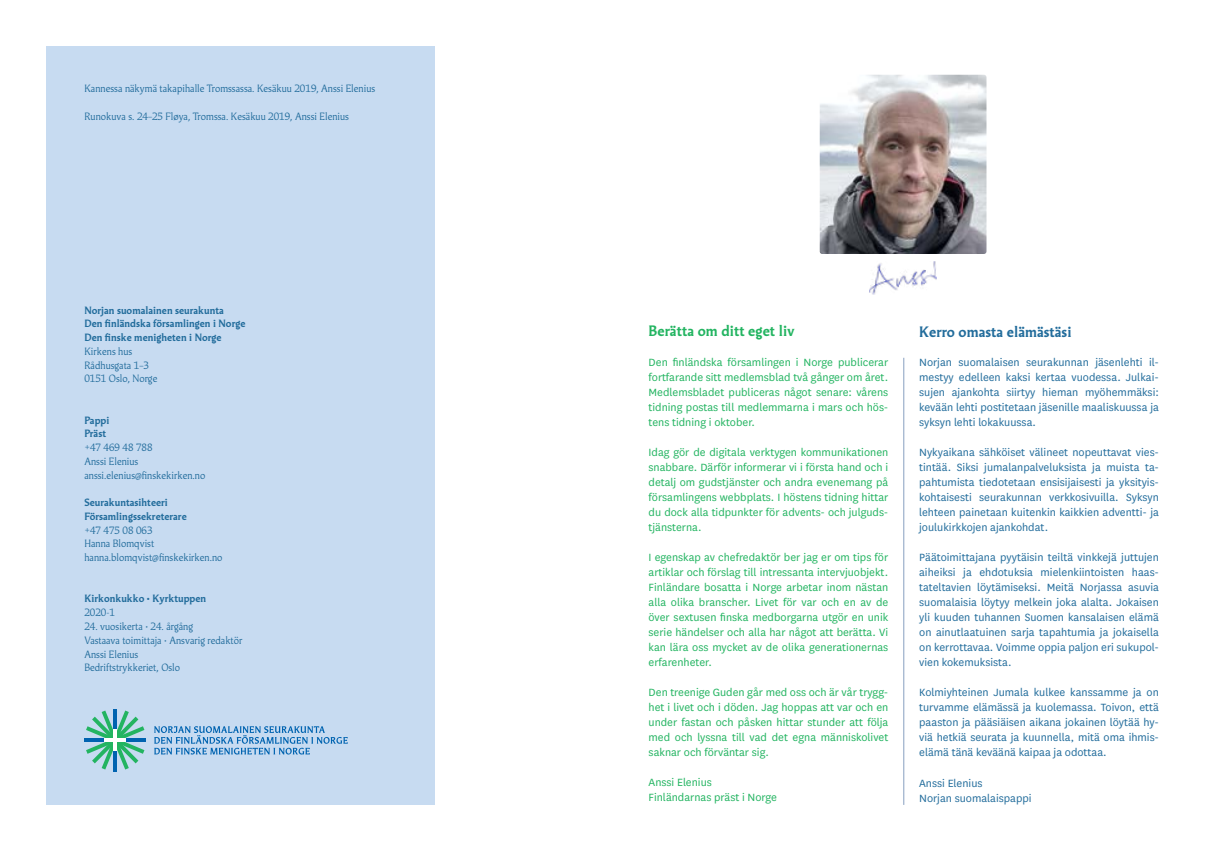
<style>
.page{position:relative;width:1205px;height:851px;background:#fff}
.page>*{position:absolute;margin:0;border:0;box-sizing:border-box;transform-origin:0 0}
.t1{font:700 14.25px "Martti Display";color:#236d9c}
.t2{font:700 14.25px "Martti Display";color:#23b461}
.t3{font:12.25px/15px "National";color:#236d9c;text-align:justify}
.t4{font:12.25px/15px "National";color:#23b461;text-align:justify}
.t5{font:10px/13.8px "Martti Display";color:#236d9c}
.t6{font:700 10px/13.8px "Martti Display";color:#236d9c}
</style>
<div class="page">
<div style="left:46px;top:46px;width:388px;height:758px;background:#c7dbf1"></div>
<hr style="left:84px;top:738px;width:62px;height:3px;background:#0063b0">
<svg style="left:113px;top:709px;width:4px;height:62px"></svg>
<svg style="left:154px;top:726px;width:194px;height:28px"></svg>
<svg style="left:86px;top:710px;width:58px;height:59px"></svg>
<hr style="left:113px;top:729px;width:4px;height:21px;background:#fff">
<hr style="left:105px;top:738px;width:21px;height:3px;background:#fff">
<img style="left:820px;top:75px;width:166px;height:179px">
<hr style="left:903px;top:358px;width:1px;height:446px;background:#9fb3cd">
<img style="left:869px;top:261px;width:68px;height:34px">
<p class="t5" style="left:84px;top:81px;width:292px">Kannessa näkymä takapihalle Tromssassa. Kesäkuu 2019, Anssi Elenius</p>
<p class="t5" style="left:84px;top:109px;width:266px">Runokuva s. 24–25 Fløya, Tromssa. Kesäkuu 2019, Anssi Elenius</p>
<p class="t6" style="left:84px;top:303px;width:163px">Norjan suomalainen seurakunta<br>Den finländska församlingen i Norge<br>Den finske menigheten i Norge</p>
<p class="t5" style="left:84px;top:344px;width:74px">Kirkens hus<br>Rådhusgata 1–3<br>0151 Oslo, Norge</p>
<p class="t6" style="left:84px;top:413px;width:27px">Pappi<br>Präst</p>
<p class="t5" style="left:84px;top:440px;width:122px">+47 469 48 788<br>Anssi Elenius anssi.elenius@finskekirken.no</p>
<p class="t6" style="left:84px;top:495px;width:104px">Seurakuntasihteeri<br>Församlingssekreterare</p>
<p class="t5" style="left:84px;top:523px;width:140px">+47 475 08 063<br>Hanna Blomqvist hanna.blomqvist@finskekirken.no</p>
<p class="t6" style="left:84px;top:592px;width:123px">Kirkonkukko • Kyrktuppen</p>
<p class="t5" style="left:84px;top:605px;width:32px">2020-1</p>
<p class="t5" style="left:84px;top:619px;width:160px">24. vuosikerta • 24. årgång<br>Vastaava toimittaja • Ansvarig redaktör<br>Anssi Elenius<br>Bedriftstrykkeriet, Oslo</p>
<p class="t2" style="left:648px;top:322px;width:148px">Berätta om ditt eget liv</p>
<p class="t4" style="left:648px;top:354px;width:241px">Den finländska församlingen i Norge publicerar fortfarande sitt medlemsblad två gånger om året.<br>Medlemsbladet publiceras något senare: vårens tidning postas till medlemmarna i mars och hös&shy;tens tidning i oktober.</p>
<p class="t4" style="left:648px;top:444px;width:241px">Idag gör de digitala verktygen kommunikationen snabbare. Därför informerar vi i första hand och i detalj om gudstjänster och andra evenemang på församlingens webbplats. I höstens tidning hittar du dock alla tidpunkter för advents- och julguds&shy;tjänsterna.</p>
<p class="t4" style="left:648px;top:549px;width:241px">I egenskap av chefredaktör ber jag er om tips för artiklar och förslag till intressanta intervjuobjekt.<br>Finländare bosatta i Norge arbetar inom nästan alla olika branscher. Livet för var och en av de över sextusen finska medborgarna utgör en unik serie händelser och alla har något att berätta. Vi kan lära oss mycket av de olika generationernas erfarenheter.</p>
<p class="t4" style="left:648px;top:684px;width:241px">Den treenige Guden går med oss och är vår trygg&shy;het i livet och i döden. Jag hoppas att var och en under fastan och påsken hittar stunder att följa med och lyssna till vad det egna människolivet saknar och förväntar sig.</p>
<p class="t4" style="left:648px;top:774px;width:130px">Anssi Elenius<br>Finländarnas präst i Norge</p>
<p class="t1" style="left:919px;top:323px;width:154px">Kerro omasta elämästäsi</p>
<p class="t3" style="left:919px;top:354px;width:241px">Norjan suomalaisen seurakunnan jäsenlehti il&shy;mestyy edelleen kaksi kertaa vuodessa. Julkai&shy;sujen ajankohta siirtyy hieman myöhemmäksi: kevään lehti postitetaan jäsenille maaliskuussa ja syksyn lehti lokakuussa.</p>
<p class="t3" style="left:919px;top:444px;width:241px">Nykyaikana sähköiset välineet nopeuttavat vies&shy;tintää. Siksi jumalanpalveluksista ja muista ta&shy;pahtumista tiedotetaan ensisijaisesti ja yksityis&shy;kohtaisesti seurakunnan verkkosivuilla. Syksyn lehteen painetaan kuitenkin kaikkien adventti- ja joulukirkkojen ajankohdat.</p>
<p class="t3" style="left:919px;top:549px;width:241px">Päätoimittajana pyytäisin teiltä vinkkejä juttujen aiheiksi ja ehdotuksia mielenkiintoisten haas&shy;tateltavien löytämiseksi. Meitä Norjassa asuvia suomalaisia löytyy melkein joka alalta. Jokaisen yli kuuden tuhannen Suomen kansalaisen elämä on ainutlaatuinen sarja tapahtumia ja jokaisella on kerrottavaa. Voimme oppia paljon eri sukupol&shy;vien kokemuksista.</p>
<p class="t3" style="left:919px;top:684px;width:241px">Kolmiyhteinen Jumala kulkee kanssamme ja on turvamme elämässä ja kuolemassa. Toivon, että paaston ja pääsiäisen aikana jokainen löytää hy&shy;viä hetkiä seurata ja kuunnella, mitä oma ihmis&shy;elämä tänä keväänä kaipaa ja odottaa.</p>
<p class="t3" style="left:919px;top:774px;width:114px">Anssi Elenius<br>Norjan suomalaispappi</p>
</div>
